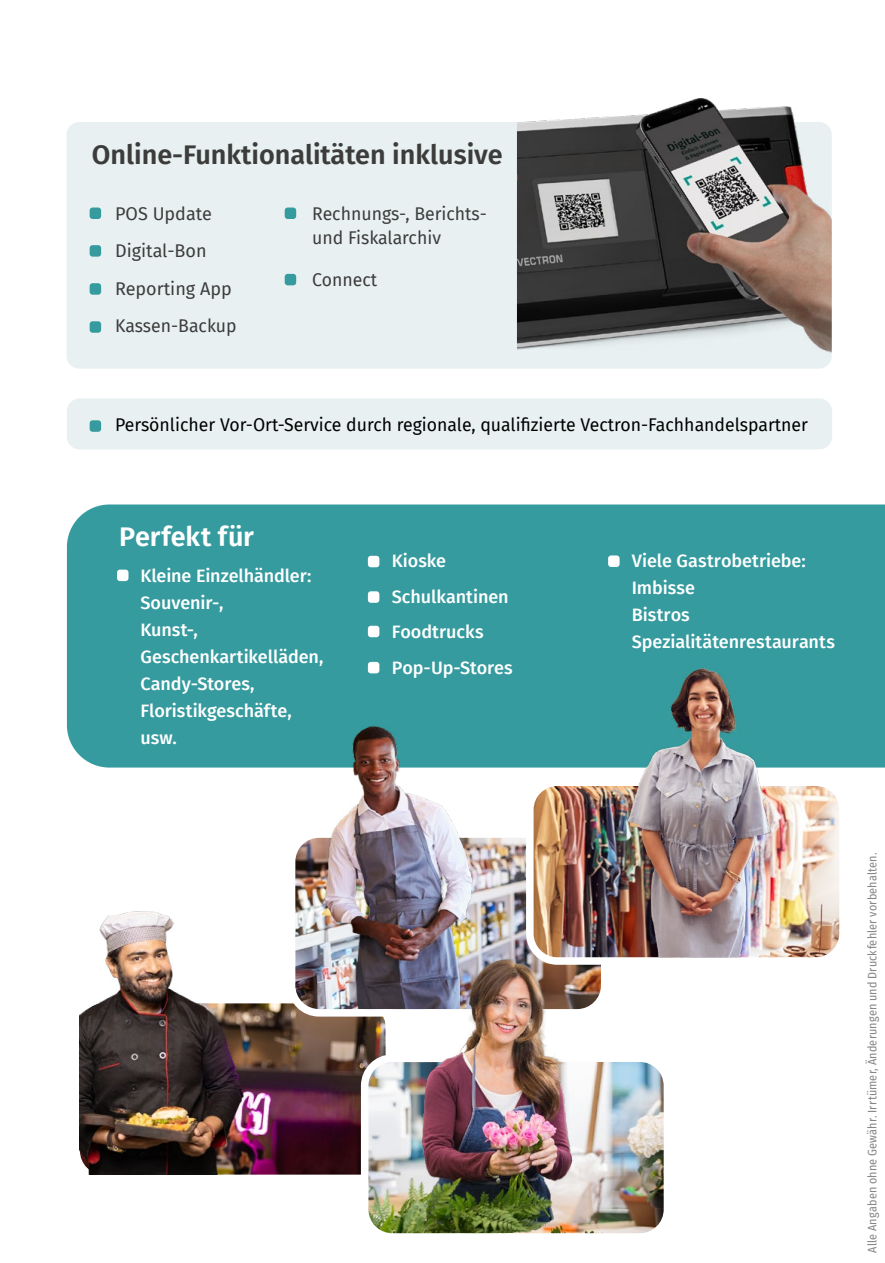
<style>
.page{position:relative;width:885px;height:1263px;background:#fff}
.page>*{position:absolute;margin:0;border:0;box-sizing:border-box;transform-origin:0 0}
.t1{font:600 27px "Fira Sans";color:#3c3c3b}
.t2{font:600 27px "Fira Sans";letter-spacing:-.005em;color:#fff}
.t3{font:500 18px/27px "Fira Sans";letter-spacing:-.005em;color:#fff}
.t4{font:18px/37.5px "Fira Sans";color:#3c3c3b}
.t5{font:18px "Fira Sans";color:#000}
.t6{font:12px "Fira Sans Condensed";letter-spacing:.015em;color:#878787}
.s1{font-family:"Arial";font-weight:400;color:#008d58}
</style>
<div class="page">
<img style="left:350px;top:1016px;width:34px;height:157px">
<div style="left:72px;top:996px;width:321px;height:186px;border:8px solid #fff;border-radius:28px"></div>
<img style="left:79px;top:911px;width:271px;height:264px">
<div style="left:67px;top:504px;width:817px;height:263px;background:#369b9e"></div>
<div style="left:67px;top:398px;width:765px;height:51px;background:#e8f0f1;border-radius:13px"></div>
<div style="left:67px;top:122px;width:764px;height:247px;background:#e8f0f1;border-radius:13px"></div>
<img style="left:517px;top:98px;width:314px;height:271px">
<div style="left:368px;top:662px;width:11px;height:11px;background:#fff;border-radius:3px"></div>
<div style="left:368px;top:626px;width:11px;height:11px;background:#fff;border-radius:3px"></div>
<div style="left:368px;top:591px;width:11px;height:12px;background:#fff;border-radius:3px"></div>
<div style="left:368px;top:556px;width:11px;height:11px;background:#fff;border-radius:3px"></div>
<div style="left:117px;top:570px;width:11px;height:11px;background:#fff;border-radius:3px"></div>
<div style="left:608px;top:555px;width:11px;height:12px;background:#fff;border-radius:3px"></div>
<div style="left:90px;top:207px;width:11px;height:12px;background:#369b9e;border-radius:3px"></div>
<div style="left:285px;top:207px;width:11px;height:12px;background:#369b9e;border-radius:3px"></div>
<div style="left:90px;top:245px;width:11px;height:12px;background:#369b9e;border-radius:3px"></div>
<div style="left:285px;top:274px;width:11px;height:11px;background:#369b9e;border-radius:3px"></div>
<div style="left:90px;top:283px;width:11px;height:12px;background:#369b9e;border-radius:3px"></div>
<div style="left:90px;top:321px;width:11px;height:12px;background:#369b9e;border-radius:3px"></div>
<div style="left:90px;top:420px;width:11px;height:12px;background:#369b9e;border-radius:3px"></div>
<img style="left:291px;top:839px;width:34px;height:174px">
<div style="left:288px;top:830px;width:320px;height:186px;border:8px solid #fff;border-radius:28px"></div>
<img style="left:325px;top:713px;width:295px;height:295px">
<img style="left:529px;top:782px;width:93px;height:155px">
<div style="left:526px;top:778px;width:320px;height:187px;border:8px solid #fff;border-radius:28px"></div>
<img style="left:622px;top:662px;width:262px;height:295px">
<img style="left:364px;top:1058px;width:298px;height:174px">
<div style="left:361px;top:1054px;width:310px;height:187px;border:8px solid #fff;border-radius:28px"></div>
<img style="left:413px;top:937px;width:220px;height:295px">
<h1 class="t1" style="left:92px;top:133px;width:412px">Online-Funktionalitäten inklusive</h1>
<p class="t4" style="left:115px;top:194px;width:123px">POS Update<br>Digital-Bon<br>Reporting App<br>Kassen-Backup</p>
<p class="t4" style="left:312px;top:201px;width:176px;line-height:24px">Rechnungs-, Berichts&shy;und Fiskalarchiv</p>
<p class="t4" style="left:312px;top:260px;width:66px">Connect</p>
<p class="t5" style="left:115px;top:411px;width:694px">Persönlicher Vor-Ort-Service durch regionale, qualifizierte Vectron-Fachhandelspartner</p>
<h1 class="t2" style="left:119px;top:515px;width:136px">Perfekt für</h1>
<p class="t3" style="left:140px;top:561px;width:184px;text-indent:-21px"><span class="s1">•</span> Kleine Einzelhändler:<br>Souvenir-,<br>Kunst-,<br>Geschenkartikelläden,<br>Candy-Stores,<br>Floristikgeschäfte, usw.</p>
<p class="t3" style="left:370px;top:547px;width:77px"><span class="s1">•</span> Kioske</p>
<p class="t3" style="left:370px;top:582px;width:140px"><span class="s1">•</span> Schulkantinen</p>
<p class="t3" style="left:370px;top:618px;width:115px"><span class="s1">•</span> Foodtrucks</p>
<p class="t3" style="left:370px;top:653px;width:144px"><span class="s1">•</span> Pop-Up-Stores</p>
<p class="t3" style="left:631px;top:547px;width:205px;text-indent:-21px"><span class="s1">•</span> Viele Gastrobetriebe:<br>Imbisse<br>Bistros<br>Spezialitätenrestaurants</p>
<p class="t6" style="left:863px;top:1253px;width:402px;rotate:-90deg">Alle Angaben ohne Gewähr. Irrtümer, Änderungen und Druckfehler vorbehalten.</p>
</div>
